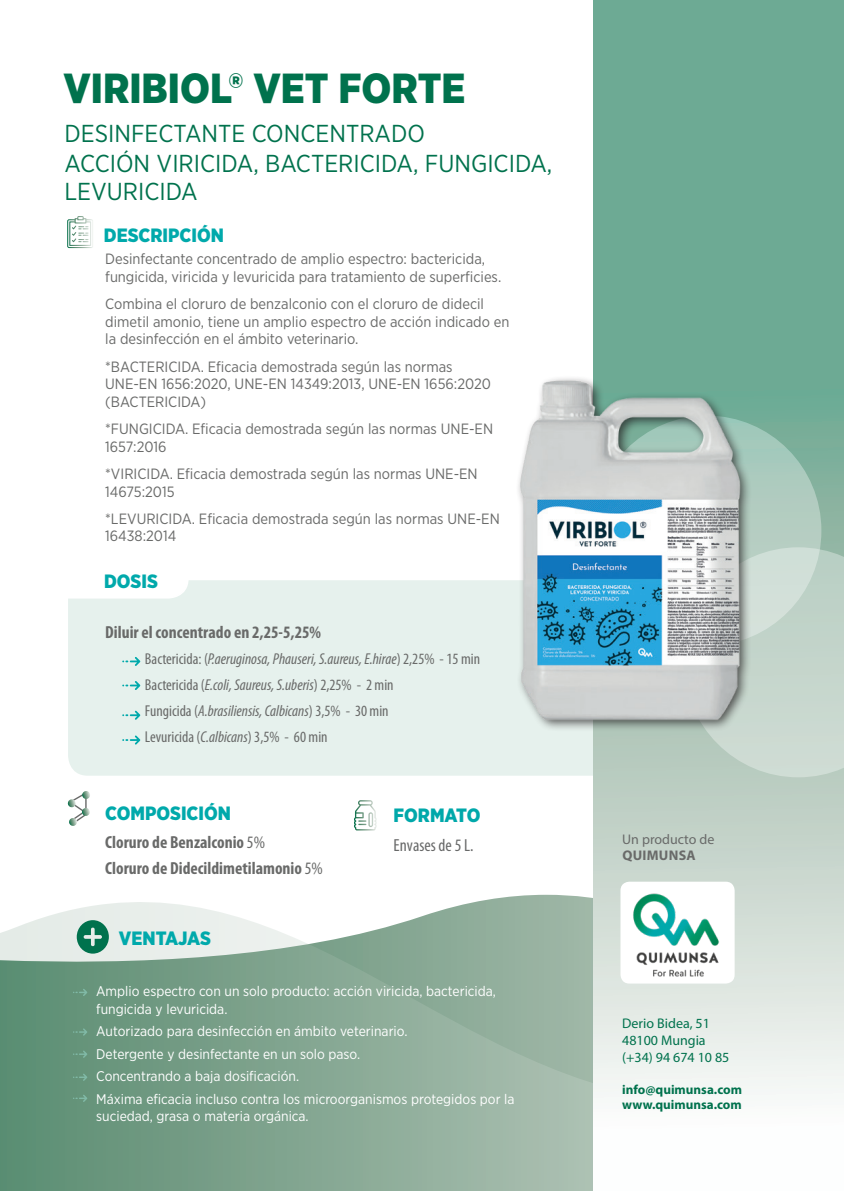
<style>
.page{position:relative;width:844px;height:1191px;background:#fff}
.page>*{position:absolute;margin:0;border:0;box-sizing:border-box;transform-origin:0 0}
.t1{font:900 42px "Gotham Narrow";color:#00724d}
.t2{font:24.5px/28.9px "Gotham Narrow";color:#00724d}
.t3{font:900 19.25px "Gotham Narrow";color:#00a9ab}
.t4{font:900 19.25px "Gotham Narrow";color:#00a8aa}
.Basic{font:700 condensed 17.5px "Myriad Pro";color:#696a69}
.t5{font:condensed 17.5px "Myriad Pro";color:#686969}
.Basic-2{font:italic condensed 15.75px "Myriad Pro";color:#696a69}
.Basic-3{font:condensed 15.75px "Myriad Pro";color:#696a69}
.Basic-4{font:14.88px/17.5px "Gotham Narrow";color:#696a69}
.Basic-5{font:14px/17.5px "Gotham Narrow";color:#fff}
.t6{font:14px "Myriad Pro";color:#00724d}
.t7{font:14px "Myriad Pro";color:#696a69}
.t8{font:700 14px "Myriad Pro";letter-spacing:.02em;color:#696a69}
.t9{font:700 13.12px "Myriad Pro";color:#00724d}
.s1{font-style:normal}
.s2{font-style:italic}
.s3{font-weight:400}
</style>
<div class="page">
<div style="left:68px;top:580px;width:575px;height:195px;background:#e6f1ed;border-radius:20px"></div>
<svg style="left:67px;top:216px;width:26px;height:32px"></svg>
<svg style="left:0;top:900px;width:593px;height:291px;background:#90af9c"></svg>
<svg style="left:593px;top:0;width:250px;height:1095px;background:#98c0b0"></svg>
<svg style="left:73px;top:988px;width:14px;height:8px"></svg>
<svg style="left:73px;top:1073px;width:14px;height:8px"></svg>
<svg style="left:73px;top:1094px;width:14px;height:8px"></svg>
<svg style="left:73px;top:1028px;width:14px;height:7px"></svg>
<svg style="left:73px;top:1050px;width:14px;height:8px"></svg>
<svg style="left:67px;top:791px;width:23px;height:35px"></svg>
<div style="left:47px;top:555px;width:141px;height:42px;background:#fff;border-radius:19px"></div>
<div style="left:47px;top:554px;width:142px;height:44px;border:2px solid #fff;border-radius:19px"></div>
<svg style="left:122px;top:657px;width:18px;height:9px"></svg>
<svg style="left:122px;top:681px;width:18px;height:9px"></svg>
<svg style="left:122px;top:735px;width:18px;height:9px"></svg>
<svg style="left:122px;top:710px;width:18px;height:10px"></svg>
<svg style="left:683px;top:547px;width:160px;height:230px;background:#c4d4cb"></svg>
<div style="left:592px;top:415px;width:229px;height:230px;background:linear-gradient(to bottom,#98c1b2,#dee4df);border-radius:50%"></div>
<svg style="left:77px;top:920px;width:32px;height:33px"></svg>
<div style="left:620px;top:881px;width:114px;height:102px;background:#fff;border-radius:9px"></div>
<img style="left:633px;top:893px;width:86px;height:84px">
<img style="left:518px;top:369px;width:230px;height:367px">
<svg style="left:354px;top:800px;width:23px;height:30px"></svg>
<p class="t1" style="left:63px;top:61px;width:403px">VIRIBIOL® VET FORTE</p>
<p class="t2" style="left:64px;top:118px;width:489px">DESINFECTANTE CONCENTRADO<br>ACCIÓN VIRICIDA, BACTERICIDA, FUNGICIDA,<br>LEVURICIDA</p>
<p class="t3" style="left:104px;top:222px;width:121px">DESCRIPCIÓN</p>
<p class="Basic-4" style="left:105px;top:250px;width:397px">Desinfectante concentrado de amplio espectro: bactericida, fungicida, viricida y levuricida para tratamiento de superficies.</p>
<p class="Basic-4" style="left:105px;top:295px;width:405px">Combina el cloruro de benzalconio con el cloruro de didecil dimetil amonio, tiene un amplio espectro de acción indicado en la desinfección en el ámbito veterinario.</p>
<p class="Basic-4" style="left:105px;top:357px;width:387px">*BACTERICIDA. Eficacia demostrada según las normas<br>UNE-EN 1656:2020, UNE-EN 14349:2013, UNE-EN 1656:2020 (BACTERICIDA)</p>
<p class="Basic-4" style="left:105px;top:420px;width:389px">*FUNGICIDA. Eficacia demostrada según las normas UNE-EN<br>1657:2016</p>
<p class="Basic-4" style="left:105px;top:465px;width:374px">*VIRICIDA. Eficacia demostrada según las normas UNE-EN<br>14675:2015</p>
<p class="Basic-4" style="left:105px;top:509px;width:396px">*LEVURICIDA. Eficacia demostrada según las normas UNE-EN<br>16438:2014</p>
<p class="t3" style="left:104px;top:568px;width:55px">DOSIS</p>
<p class="Basic" style="left:105px;top:621px;width:217px">Diluir el concentrado en 2,25-5,25%</p>
<p class="Basic-2" style="left:145px;top:649px;width:336px"><span class="s1">Bactericida: (</span>P.aeruginosa, Phauseri, S.aureus, E.hirae<span class="s1">) 2,25% - 15 min</span></p>
<p class="Basic-3" style="left:145px;top:675px;width:250px">Bactericida (<span class="s2">E.coli, Saureus, S.uberis</span>) 2,25% - 2 min</p>
<p class="Basic-2" style="left:145px;top:701px;width:245px"><span class="s1">Fungicida (</span>A.brasiliensis, Calbicans<span class="s1">) 3,5% - 30 min</span></p>
<p class="Basic-3" style="left:145px;top:727px;width:184px">Levuricida (<span class="s2">C.albicans</span>) 3,5% - 60 min</p>
<p class="t3" style="left:105px;top:800px;width:127px">COMPOSICIÓN</p>
<p class="Basic" style="left:105px;top:831px;width:161px">Cloruro de Benzalconio <span class="s3">5%</span></p>
<p class="Basic" style="left:105px;top:857px;width:219px">Cloruro de Didecildimetilamonio <span class="s3">5%</span></p>
<p class="t3" style="left:119px;top:925px;width:94px">VENTAJAS</p>
<p class="t4" style="left:393px;top:802px;width:88px">FORMATO</p>
<p class="t5" style="left:393px;top:834px;width:81px">Envases de 5 L.</p>
<p class="Basic-5" style="left:96px;top:982px;width:401px">Amplio espectro con un solo producto: acción viricida, bactericida, fungicida y levuricida.</p>
<p class="Basic-5" style="left:96px;top:1022px;width:313px">Autorizado para desinfección en ámbito veterinario.</p>
<p class="Basic-5" style="left:96px;top:1045px;width:265px">Detergente y desinfectante en un solo paso.</p>
<p class="Basic-5" style="left:96px;top:1067px;width:204px">Concentrando a baja dosificación.</p>
<p class="Basic-5" style="left:96px;top:1089px;width:420px">Máxima eficacia incluso contra los microorganismos protegidos por la suciedad, grasa o materia orgánica.</p>
<p class="t7" style="left:622px;top:830px;width:94px">Un producto de</p>
<p class="t8" style="left:622px;top:846px;width:75px">QUIMUNSA</p>
<p class="t6" style="left:622px;top:1015px;width:89px">Derio Bidea, 51</p>
<p class="t6" style="left:622px;top:1032px;width:85px">48100 Mungia</p>
<p class="t6" style="left:622px;top:1048px;width:109px">(+34) 94 674 10 85</p>
<p class="t9" style="left:622px;top:1080px;width:121px">info@quimunsa.com</p>
<p class="t9" style="left:622px;top:1096px;width:121px">www.quimunsa.com</p>
</div>
